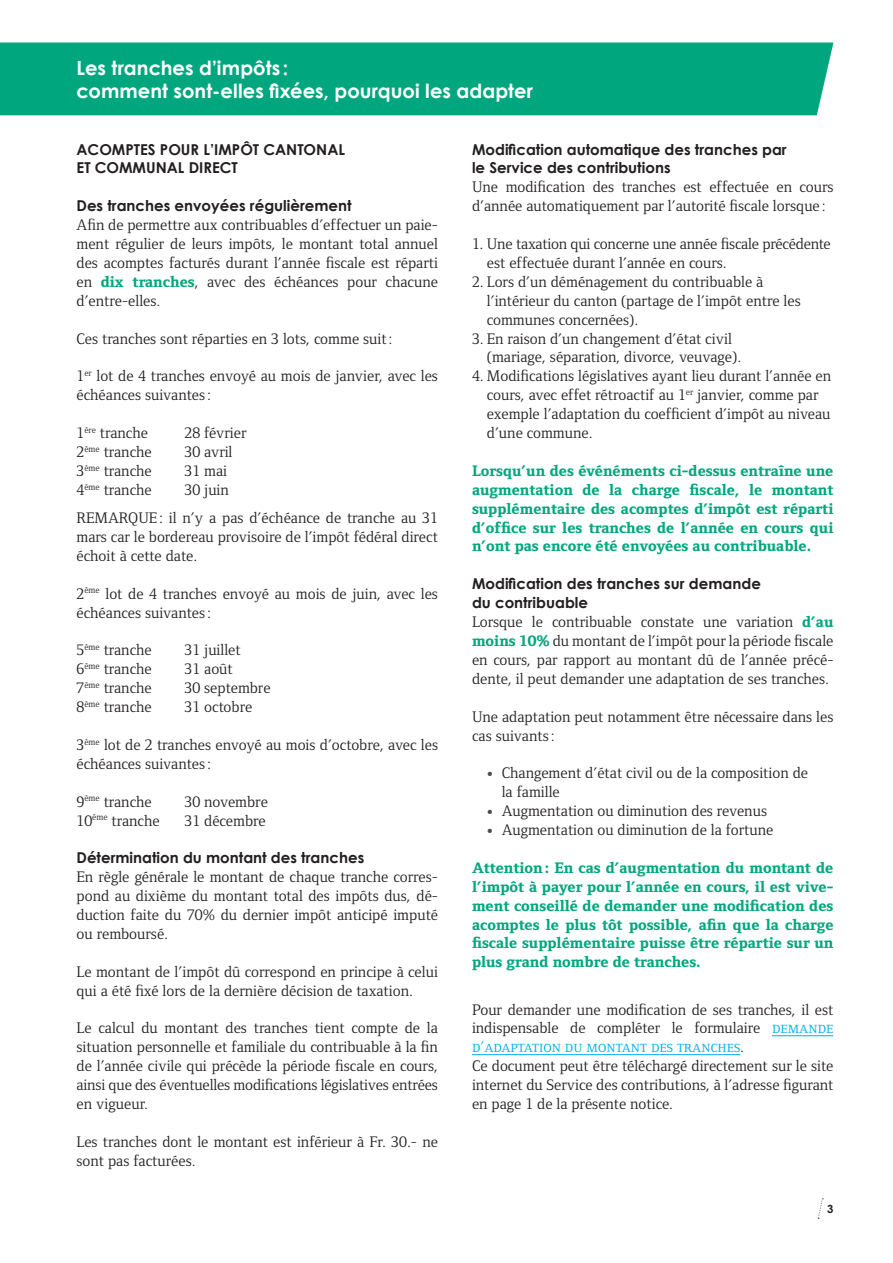
<style>
.page{position:relative;width:893px;height:1263px;background:#fff}
.page>*{position:absolute;margin:0;border:0;box-sizing:border-box;transform-origin:0 0}
.TITRE_HAUT_DE_PAGE{font:700 19.5px "Century Gothic";color:#fff}
.TEXTE_COURANT{font:15.75px/18.9px "Foundry Form Serif";color:#231f20}
.TEXTE_COURANT-2{font:800 15.75px/18.9px "Foundry Form Serif";color:#00a77e;text-align:justify}
.TEXTE_COURANT_RETRAI{font:15.75px/18.9px "Foundry Form Serif";color:#231f20}
.TITRE_TEXTE_COURANT{font:700 15px/18.9px "Century Gothic";color:#231f20}
.SURTITRE_TEXTE_COURA{font:700 15px/18.9px "Century Gothic";color:#231f20}
.t1{font:700 11.25px "Century Gothic";color:#231f20}
.s1{font-weight:800;color:#00a77e}
.s2{font-family:"Cambria";font-size:14.25px;color:#4b4c4d}
.s3{font-family:"Foundry Form Serif Book SC";color:#00aeef}
</style>
<div class="page">
<svg style="left:817px;top:1198px;width:6px;height:21px"></svg>
<hr style="left:772px;top:1035px;width:61px;height:1px;background:#00aeef">
<hr style="left:472px;top:1054px;width:268px;height:1px;background:#00aeef">
<div style="left:0;top:43px;width:833px;height:72px;background:#00a77e"></div>
<p class="TITRE_HAUT_DE_PAGE" style="left:77px;top:55px;width:213px">Les tranches d’impôts :</p>
<p class="TITRE_HAUT_DE_PAGE" style="left:77px;top:79px;width:458px">comment sont-elles fixées, pourquoi les adapter</p>
<p class="SURTITRE_TEXTE_COURA" style="left:77px;top:139px;width:270px">ACOMPTES POUR L’IMPÔT CANTONAL<br>ET COMMUNAL DIRECT</p>
<p class="TITRE_TEXTE_COURANT" style="left:77px;top:196px;width:277px">Des tranches envoyées régulièrement</p>
<p class="TEXTE_COURANT" style="left:77px;top:215px;width:363px;text-align:justify">Afin de permettre aux contribuables d’effectuer un paie&shy;ment régulier de leurs impôts, le montant total annuel des acomptes facturés durant l’année fiscale est réparti en <span class="s1">dix tranches</span>, avec des échéances pour chacune d’entre-elles.</p>
<p class="TEXTE_COURANT" style="left:77px;top:329px;width:318px">Ces tranches sont réparties en 3 lots, comme suit:</p>
<p class="TEXTE_COURANT" style="left:77px;top:367px;width:363px">1<sup>er</sup> lot de 4 tranches envoyé au mois de janvier, avec les échéances suivantes:</p>
<p class="TEXTE_COURANT" style="left:77px;top:423px;width:73px">1<sup>ère</sup> tranche</p>
<p class="TEXTE_COURANT" style="left:185px;top:423px;width:63px">28 février</p>
<p class="TEXTE_COURANT" style="left:77px;top:442px;width:77px">2<sup>ème</sup> tranche</p>
<p class="TEXTE_COURANT" style="left:185px;top:442px;width:49px">30 avril</p>
<p class="TEXTE_COURANT" style="left:77px;top:461px;width:77px">3<sup>ème</sup> tranche</p>
<p class="TEXTE_COURANT" style="left:185px;top:461px;width:44px">31 mai</p>
<p class="TEXTE_COURANT" style="left:77px;top:480px;width:77px">4<sup>ème</sup> tranche</p>
<p class="TEXTE_COURANT" style="left:185px;top:480px;width:46px">30 juin</p>
<p class="TEXTE_COURANT" style="left:77px;top:508px;width:363px;text-align:justify">REMARQUE: il n’y a pas d’échéance de tranche au 31 mars car le bordereau provisoire de l’impôt fédéral direct échoit à cette date.</p>
<p class="TEXTE_COURANT" style="left:77px;top:584px;width:363px">2<sup>ème</sup> lot de 4 tranches envoyé au mois de juin, avec les échéances suivantes:</p>
<p class="TEXTE_COURANT" style="left:77px;top:641px;width:77px">5<sup>ème</sup> tranche</p>
<p class="TEXTE_COURANT" style="left:185px;top:641px;width:58px">31 juillet</p>
<p class="TEXTE_COURANT" style="left:77px;top:660px;width:77px">6<sup>ème</sup> tranche</p>
<p class="TEXTE_COURANT" style="left:185px;top:660px;width:50px">31 août</p>
<p class="TEXTE_COURANT" style="left:77px;top:678px;width:77px">7<sup>ème</sup> tranche</p>
<p class="TEXTE_COURANT" style="left:185px;top:678px;width:88px">30 septembre</p>
<p class="TEXTE_COURANT" style="left:77px;top:697px;width:77px">8<sup>ème</sup> tranche</p>
<p class="TEXTE_COURANT" style="left:185px;top:697px;width:69px">31 octobre</p>
<p class="TEXTE_COURANT" style="left:77px;top:735px;width:363px">3<sup>ème</sup> lot de 2 tranches envoyé au mois d’octobre, avec les échéances suivantes:</p>
<p class="TEXTE_COURANT" style="left:77px;top:792px;width:77px">9<sup>ème</sup> tranche</p>
<p class="TEXTE_COURANT" style="left:185px;top:792px;width:85px">30 novembre</p>
<p class="TEXTE_COURANT" style="left:77px;top:811px;width:85px">10<sup>ème</sup> tranche</p>
<p class="TEXTE_COURANT" style="left:185px;top:811px;width:83px">31 décembre</p>
<p class="TITRE_TEXTE_COURANT" style="left:77px;top:848px;width:289px">Détermination du montant des tranches</p>
<p class="TEXTE_COURANT" style="left:77px;top:867px;width:363px;text-align:justify">En règle générale le montant de chaque tranche corres&shy;pond au dixième du montant total des impôts dus, dé&shy;duction faite du 70% du dernier impôt anticipé imputé ou remboursé.</p>
<p class="TEXTE_COURANT" style="left:77px;top:962px;width:363px">Le montant de l’impôt dû correspond en principe à celui qui a été fixé lors de la dernière décision de taxation.</p>
<p class="TEXTE_COURANT" style="left:77px;top:1019px;width:363px;text-align:justify">Le calcul du montant des tranches tient compte de la situation personnelle et familiale du contribuable à la fin de l’année civile qui précède la période fiscale en cours, ainsi que des éventuelles modifications législatives entrées en vigueur.</p>
<p class="TEXTE_COURANT" style="left:77px;top:1132px;width:363px">Les tranches dont le montant est inférieur à Fr. 30.- ne sont pas facturées.</p>
<p class="TITRE_TEXTE_COURANT" style="left:472px;top:139px;width:316px">Modification automatique des tranches par le Service des contributions</p>
<p class="TEXTE_COURANT" style="left:472px;top:178px;width:363px">Une modification des tranches est effectuée en cours d’année automatiquement par l’autorité fiscale lorsque :</p>
<p class="TEXTE_COURANT_RETRAI" style="left:487px;top:234px;width:345px;text-indent:-15px">1. Une taxation qui concerne une année fiscale précédente est effectuée durant l’année en cours.</p>
<p class="TEXTE_COURANT_RETRAI" style="left:487px;top:272px;width:315px;text-indent:-15px">2. Lors d’un déménagement du contribuable à l’intérieur du canton (partage de l’impôt entre les communes concernées).</p>
<p class="TEXTE_COURANT_RETRAI" style="left:487px;top:329px;width:256px;text-indent:-15px">3. En raison d’un changement d’état civil (mariage, séparation, divorce, veuvage).</p>
<p class="TEXTE_COURANT_RETRAI" style="left:487px;top:367px;width:346px;text-indent:-15px">4. Modifications législatives ayant lieu durant l’année en cours, avec effet rétroactif au 1<sup>er</sup> janvier, comme par exemple l’adaptation du coefficient d’impôt au niveau d’une commune.</p>
<p class="TEXTE_COURANT-2" style="left:472px;top:461px;width:363px">Lorsqu’un des événéments ci-dessus entraîne une augmentation de la charge fiscale, le montant supplémentaire des acomptes d’impôt est réparti d’office sur les tranches de l’année en cours qui n’ont pas encore été envoyées au contribuable.</p>
<p class="TITRE_TEXTE_COURANT" style="left:472px;top:574px;width:290px">Modification des tranches sur demande du contribuable</p>
<p class="TEXTE_COURANT" style="left:472px;top:612px;width:363px;text-align:justify">Lorsque le contribuable constate une variation <span class="s1">d’au moins 10%</span> du montant de l’impôt pour la période fiscale en cours, par rapport au montant dû de l’année précé&shy;dente, il peut demander une adaptation de ses tranches.</p>
<p class="TEXTE_COURANT" style="left:472px;top:707px;width:363px">Une adaptation peut notamment être nécessaire dans les cas suivants:</p>
<p class="TEXTE_COURANT" style="left:502px;top:764px;width:308px;text-indent:-15px"><span class="s2">•</span> Changement d’état civil ou de la composition de la famille</p>
<p class="TEXTE_COURANT" style="left:487px;top:801px;width:282px"><span class="s2">•</span> Augmentation ou diminution des revenus</p>
<p class="TEXTE_COURANT" style="left:487px;top:820px;width:288px"><span class="s2">•</span> Augmentation ou diminution de la fortune</p>
<p class="TEXTE_COURANT-2" style="left:472px;top:858px;width:363px">Attention: En cas d’augmentation du montant de l’impôt à payer pour l’année en cours, il est vive&shy;ment conseillé de demander une modification des acomptes le plus tôt possible, afin que la charge fiscale supplémentaire puisse être répartie sur un plus grand nombre de tranches.</p>
<p class="TEXTE_COURANT" style="left:472px;top:1000px;width:363px;text-align:justify">Pour demander une modification de ses tranches, il est indispensable de compléter le formulaire <span class="s3">demande d’adaptation du montant des tranches</span>.</p>
<p class="TEXTE_COURANT" style="left:472px;top:1056px;width:363px;text-align:justify">Ce document peut être téléchargé directement sur le site internet du Service des contributions, à l’adresse figurant en page 1 de la présente notice.</p>
<p class="t1" style="left:827px;top:1202px;width:8px">3</p>
</div>
